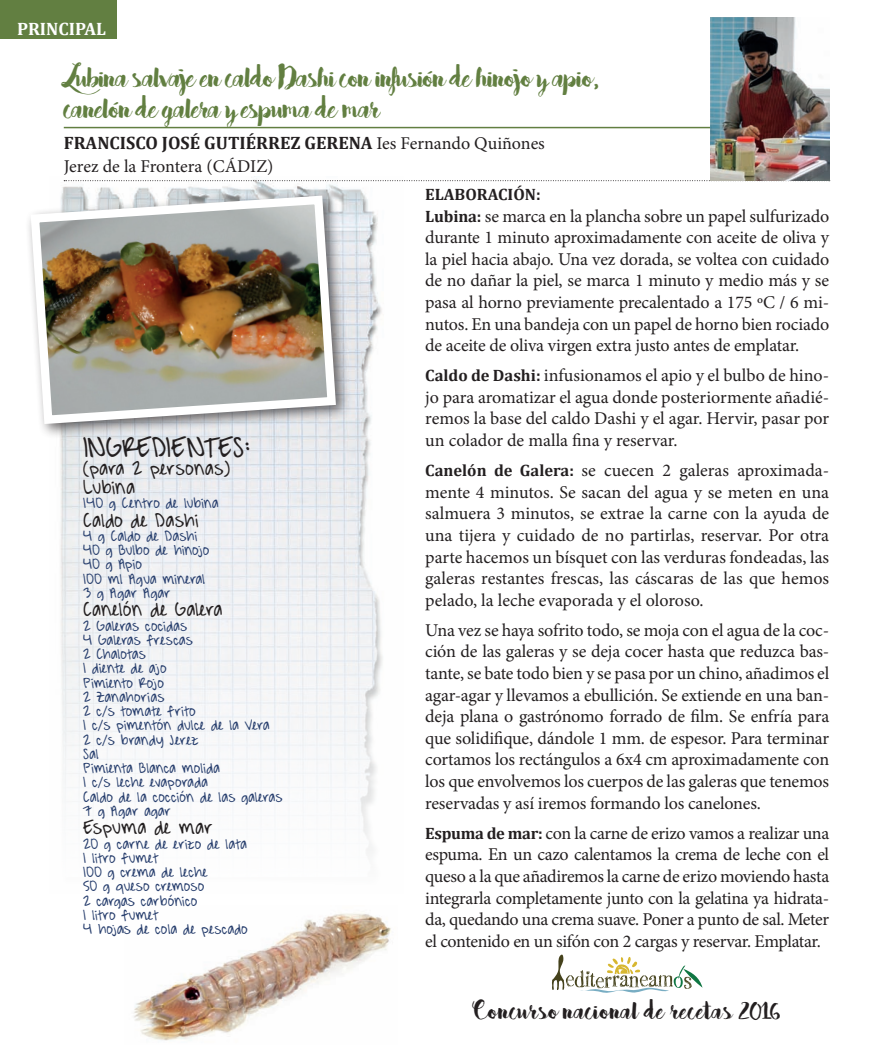
<style>
.page{position:relative;width:893px;height:1063px;background:#fff}
.page>*{position:absolute;margin:0;border:0;box-sizing:border-box;transform-origin:0 0}
.t1{font:34.5px/31.5px "Bakery";letter-spacing:-.04em;color:#627f41}
.t2{font:34.5px "A Hundred Miles";letter-spacing:-.01em;color:#231f20}
.t3{font:30px "Bakery";color:#231f20}
.t4{font:24px/18.5px "A Hundred Miles";letter-spacing:.02em;color:#231f20}
.t5{font:18px/21.6px "Minion Pro";letter-spacing:-.01em;color:#231f20;text-align:justify}
.t6{font:18px/14.2px "A Hundred Miles";letter-spacing:.02em;color:#283f6e}
.t7{font:700 18px "Cambria";color:#231f20}
.t8{font:700 18px "Cambria";color:#fff}
.t9{font:700 16.5px "Cambria";color:#231f20}
.s1{font-family:"Minion Pro";font-weight:400}
.s2{font-family:"Cambria";font-weight:700;font-size:16.5px}
</style>
<div class="page">
<div style="left:0;top:0;width:116px;height:39px;background:#627f41"></div>
<img style="left:60px;top:176px;width:343px;height:678px">
<hr style="left:64px;top:127px;width:765px;height:1px;background:#627f41">
<svg style="left:64px;top:180px;width:766px;height:1px"></svg>
<div style="left:25px;top:190px;width:326px;height:250px;background:#231f20;opacity:.67"></div>
<img style="left:26px;top:191px;width:314px;height:237px">
<svg style="left:552px;top:954px;width:150px;height:39px"></svg>
<img style="left:134px;top:913px;width:257px;height:128px">
<img style="left:710px;top:18px;width:119px;height:162px">
<p class="t8" style="left:17px;top:18px;width:91px">PRINCIPAL</p>
<h1 class="t1" style="left:64px;top:59px;width:538px">Lubina salvaje en caldo Dashi con infusión de hinojo y apio, canelón de galera y espuma de mar</h1>
<p class="t7" style="left:64px;top:132px;width:483px">FRANCISCO JOSÉ GUTIÉRREZ GERENA <span class="s1">Ies Fernando Quiñones</span></p>
<p class="t5" style="left:64px;top:155px;width:211px">Jerez de la Frontera (CÁDIZ)</p>
<p class="t9" style="left:425px;top:184px;width:117px">ELABORACIÓN:</p>
<p class="t5" style="left:425px;top:205px;width:405px"><span class="s2">Lubina:</span> se marca en la plancha sobre un papel sulfurizado durante 1 minuto aproximadamente con aceite de oliva y la piel hacia abajo. Una vez dorada, se voltea con cuidado de no dañar la piel, se marca 1 minuto y medio más y se pasa al horno previamente precalentado a 175 ºC / 6 mi&shy;nutos. En una bandeja con un papel de horno bien rociado de aceite de oliva virgen extra justo antes de emplatar.</p>
<p class="t5" style="left:425px;top:365px;width:406px"><span class="s2">Caldo de Dashi:</span> infusionamos el apio y el bulbo de hino&shy;jo para aromatizar el agua donde posteriormente añadié&shy;remos la base del caldo Dashi y el agar. Hervir, pasar por un colador de malla fina y reservar.</p>
<p class="t5" style="left:425px;top:460px;width:405px"><span class="s2">Canelón de Galera:</span> se cuecen 2 galeras aproximada&shy;mente 4 minutos. Se sacan del agua y se meten en una salmuera 3 minutos, se extrae la carne con la ayuda de una tijera y cuidado de no partirlas, reservar. Por otra parte hacemos un bísquet con las verduras fondeadas, las galeras restantes frescas, las cáscaras de las que hemos pelado, la leche evaporada y el oloroso.</p>
<p class="t5" style="left:425px;top:619px;width:405px">Una vez se haya sofrito todo, se moja con el agua de la coc&shy;ción de las galeras y se deja cocer hasta que reduzca bas&shy;tante, se bate todo bien y se pasa por un chino, añadimos el agar-agar y llevamos a ebullición. Se extiende en una ban&shy;deja plana o gastrónomo forrado de film. Se enfría para que solidifique, dándole 1 mm. de espesor. Para terminar cortamos los rectángulos a 6x4 cm aproximadamente con los que envolvemos los cuerpos de las galeras que tenemos reservadas y así iremos formando los canelones.</p>
<p class="t5" style="left:425px;top:822px;width:405px"><span class="s2">Espuma de mar:</span> con la carne de erizo vamos a realizar una espuma. En un cazo calentamos la crema de leche con el queso a la que añadiremos la carne de erizo moviendo hasta integrarla completamente junto con la gelatina ya hidrata&shy;da, quedando una crema suave. Poner a punto de sal. Meter el contenido en un sifón con 2 cargas y reservar. Emplatar.</p>
<h1 class="t2" style="left:83px;top:429px;width:169px">INGREDIENTES:</h1>
<h3 class="t4" style="left:83px;top:459px;width:148px">(para 2 personas)<br>Lubina</h3>
<p class="t6" style="left:83px;top:496px;width:137px">140 g Centro de lubina</p>
<h3 class="t4" style="left:83px;top:510px;width:117px">Caldo de Dashi</h3>
<p class="t6" style="left:83px;top:528px;width:128px">4 g Caldo de Dashi<br>40 g Bulbo de hinojo<br>40 g Apio<br>100 ml Agua mineral<br>3 g Agar Agar</p>
<h3 class="t4" style="left:83px;top:600px;width:141px">Canelón de Galera</h3>
<p class="t6" style="left:83px;top:618px;width:201px">2 Galeras cocidas<br>4 Galeras frescas<br>2 Chalotas<br>1 diente de ajo<br>Pimiento Rojo<br>2 Zanahorias<br>2 c/s tomate frito<br>1 c/s pimentón dulce de la Vera<br>2 c/s brandy Jerez<br>Sal<br>Pimienta Blanca molida<br>1 c/s leche evaporada<br>Caldo de la cocción de las galeras<br>7 g Agar agar</p>
<h3 class="t4" style="left:83px;top:818px;width:131px">Espuma de mar</h3>
<p class="t6" style="left:83px;top:836px;width:166px">20 g carne de erizo de lata<br>1 litro fumet<br>100 g crema de leche<br>50 g queso cremoso<br>2 cargas carbónico<br>1 litro fumet<br>4 hojas de cola de pescado</p>
<h2 class="t3" style="left:474px;top:991px;width:308px">Concurso nacional de recetas 2016</h2>
</div>
